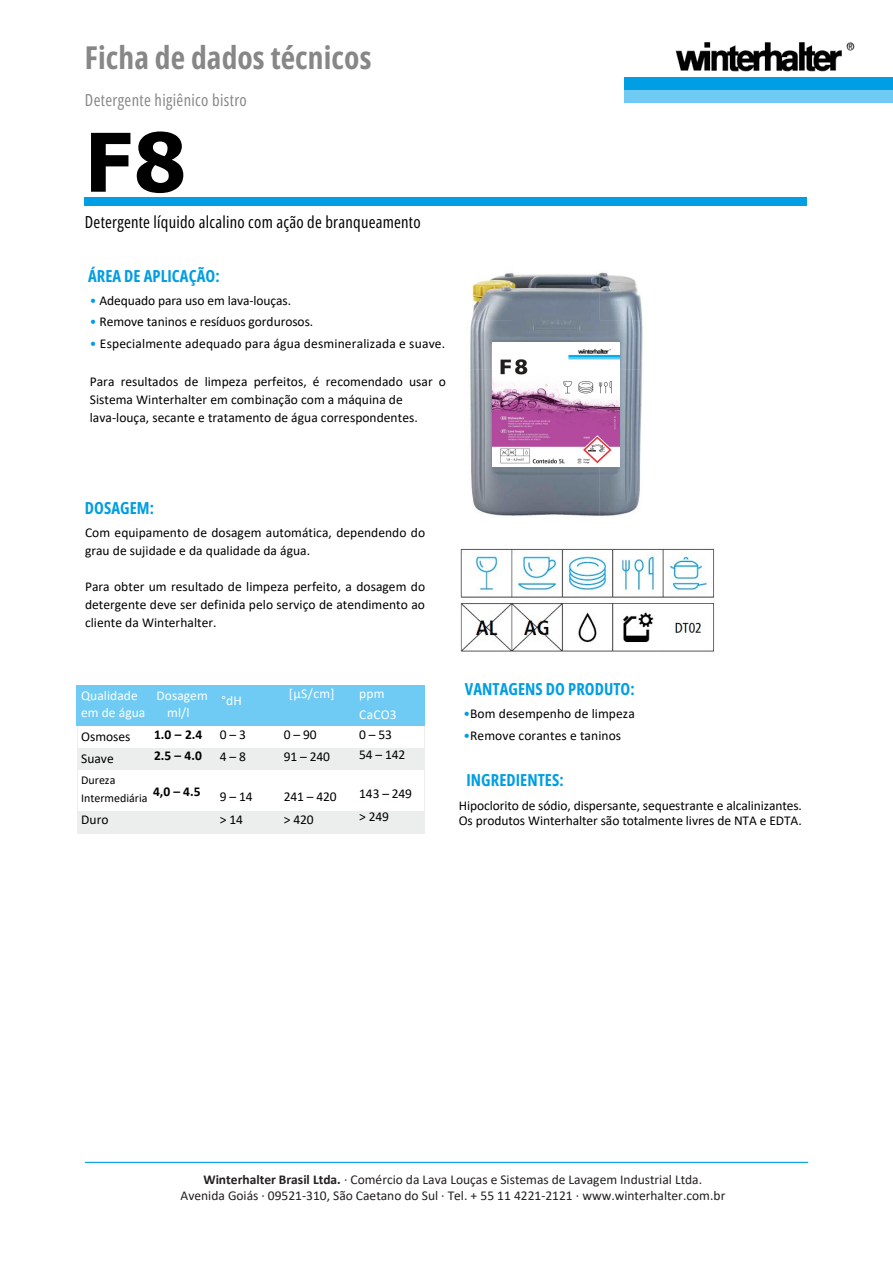
<style>
.page{position:relative;width:893px;height:1264px;background:#fff}
.page>*{position:absolute;margin:0;border:0;box-sizing:border-box;transform-origin:0 0}
.t1{font:700 81px "Tahoma";color:#000}
.t2{font:700 31.5px "Open Sans Condensed";letter-spacing:.005em;color:#868786}
.t3{font:700 16.5px "Open Sans Condensed";letter-spacing:.005em;color:#009ee3}
.t4{font:16.5px "Open Sans Condensed";letter-spacing:.015em;color:#000}
.t5{font:16.5px "Open Sans Condensed";letter-spacing:.02em;color:#868786}
.t6{font:13.5px/18px "Calibri";letter-spacing:.005em;color:#000}
.t7{font:13.5px "Calibri";color:#231f20}
.t8{font:13.5px/20.2px "Calibri";letter-spacing:.005em;color:#fff}
.t9{font:700 13.5px "Calibri";color:#000}
.t10{font:12px "Calibri";color:#000}
.s1{color:#009ee3}
.s2{font-weight:700}
</style>
<div class="page">
<img style="left:675px;top:42px;width:179px;height:29px">
<div style="left:85px;top:197px;width:722px;height:9px;background:#009ee3"></div>
<hr style="left:85px;top:1161px;width:723px;height:1px;background:#009ee3">
<div style="left:623px;top:77px;width:269px;height:13px;background:#009ee3"></div>
<div style="left:623px;top:90px;width:269px;height:13px;background:#6fcbf3"></div>
<img style="left:460px;top:548px;width:254px;height:104px">
<div style="left:77px;top:685px;width:278px;height:41px;background:#6fcbf3"></div>
<div style="left:355px;top:685px;width:69px;height:41px;background:#6fcbf3"></div>
<hr style="left:77px;top:684px;width:277px;height:1px;background:#6fcbf3">
<hr style="left:355px;top:684px;width:69px;height:1px;background:#6fcbf3">
<hr style="left:76px;top:685px;width:1px;height:41px;background:#6fcbf3">
<hr style="left:424px;top:685px;width:1px;height:41px;background:#6fcbf3">
<div style="left:77px;top:747px;width:347px;height:22px;background:#eceded"></div>
<svg style="left:77px;top:726px;width:1px;height:21px"></svg>
<svg style="left:424px;top:726px;width:1px;height:43px"></svg>
<hr style="left:77px;top:769px;width:1px;height:42px;background:#eceded">
<hr style="left:424px;top:769px;width:1px;height:42px;background:#eceded">
<div style="left:77px;top:811px;width:347px;height:22px;background:#eceded"></div>
<hr style="left:77px;top:833px;width:347px;height:1px;background:#eceded">
<svg style="left:424px;top:811px;width:1px;height:23px"></svg>
<img style="left:470px;top:272px;width:173px;height:244px">
<img style="left:492px;top:343px;width:127px;height:123px">
<p class="t2" style="left:85px;top:36px;width:288px">Ficha de dados técnicos</p>
<p class="t5" style="left:85px;top:88px;width:163px">Detergente higiênico bistro</p>
<p class="t1" style="left:85px;top:111px;width:102px">F 8</p>
<p class="t4" style="left:85px;top:210px;width:337px">Detergente líquido alcalino com ação de branqueamento</p>
<p class="t3" style="left:88px;top:264px;width:133px">ÁREA DE APLICAÇÃO:</p>
<p class="t6" style="left:90px;top:292px;width:203px"><span class="s1">•</span> Adequado para uso em lava-louças.</p>
<p class="t6" style="left:90px;top:314px;width:225px"><span class="s1">•</span> Remove taninos e resíduos gordurosos.</p>
<p class="t6" style="left:90px;top:335px;width:357px"><span class="s1">•</span> Especialmente adequado para água desmineralizada e suave.</p>
<p class="t6" style="left:90px;top:373px;width:358px">Para resultados de limpeza perfeitos, é recomendado usar o<br>Sistema Winterhalter em combinação com a máquina de</p>
<p class="t6" style="left:90px;top:409px;width:329px">lava-louça, secante e tratamento de água correspondentes.</p>
<p class="t3" style="left:85px;top:496px;width:71px">DOSAGEM:</p>
<p class="t6" style="left:85px;top:525px;width:341px">Com equipamento de dosagem automática, dependendo do grau de sujidade e da qualidade da água.</p>
<p class="t6" style="left:85px;top:579px;width:341px;text-align:justify">Para obter um resultado de limpeza perfeito, a dosagem do detergente deve ser definida pelo serviço de atendimento ao cliente da Winterhalter.</p>
<p class="t8" style="left:81px;top:686px;width:58px">Qualidade</p>
<p class="t8" style="left:156px;top:686px;width:53px">Dosagem</p>
<p class="t8" style="left:81px;top:703px;width:66px">em de água</p>
<p class="t8" style="left:167px;top:703px;width:24px">ml/l</p>
<p class="t8" style="left:221px;top:691px;width:22px">°dH</p>
<p class="t9" style="left:154px;top:728px;width:50px">1.0 – 2.4</p>
<p class="t9" style="left:154px;top:750px;width:49px">2.5 – 4.0</p>
<p class="t6" style="left:81px;top:727px;width:51px;line-height:21.3px">Osmoses<br>Suave</p>
<p class="t10" style="left:81px;top:775px;width:36px">Dureza</p>
<p class="t10" style="left:81px;top:793px;width:68px">Intermediária</p>
<p class="t6" style="left:81px;top:812px;width:29px">Duro</p>
<p class="t9" style="left:153px;top:782px;width:49px">4,0 – 4.5</p>
<p class="t6" style="left:220px;top:726px;width:27px">0 – 3</p>
<p class="t6" style="left:220px;top:748px;width:27px">4 – 8</p>
<p class="t6" style="left:220px;top:788px;width:34px">9 – 14</p>
<p class="t6" style="left:220px;top:811px;width:25px">&gt; 14</p>
<p class="t8" style="left:289px;top:684px;width:47px">[µS/cm]</p>
<p class="t6" style="left:284px;top:726px;width:34px">0 – 90</p>
<p class="t6" style="left:284px;top:748px;width:48px">91 – 240</p>
<p class="t6" style="left:284px;top:788px;width:54px">241 – 420</p>
<p class="t6" style="left:284px;top:811px;width:31px">&gt; 420</p>
<p class="t8" style="left:359px;top:684px;width:39px">ppm<br>CaCO3</p>
<p class="t6" style="left:359px;top:726px;width:34px">0 – 53</p>
<p class="t6" style="left:359px;top:746px;width:48px">54 – 142</p>
<p class="t6" style="left:359px;top:786px;width:54px">143 – 249</p>
<p class="t6" style="left:359px;top:808px;width:31px">&gt; 249</p>
<p class="t3" style="left:465px;top:677px;width:171px">VANTAGENS DO PRODUTO:</p>
<p class="t6" style="left:463px;top:706px;width:173px"><span class="s1">•</span>Bom desempenho de limpeza</p>
<p class="t6" style="left:463px;top:727px;width:159px"><span class="s1">•</span>Remove corantes e taninos</p>
<p class="t3" style="left:466px;top:768px;width:99px">INGREDIENTES:</p>
<p class="t6" style="left:458px;top:797px;width:344px">Hipoclorito de sódio, dispersante, sequestrante e alcalinizantes.</p>
<p class="t6" style="left:458px;top:812px;width:344px">Os produtos Winterhalter são totalmente livres de NTA e EDTA.</p>
<p class="t7" style="left:203px;top:1173px;width:500px"><span class="s2">Winterhalter Brasil Ltda.</span> · Comércio da Lava Louças e Sistemas de Lavagem Industrial Ltda.</p>
<p class="t7" style="left:181px;top:1190px;width:546px">Avenida Goiás · 09521-310, São Caetano do Sul · Tel. + 55 11 4221-2121 · www.winterhalter.com.br</p>
</div>
